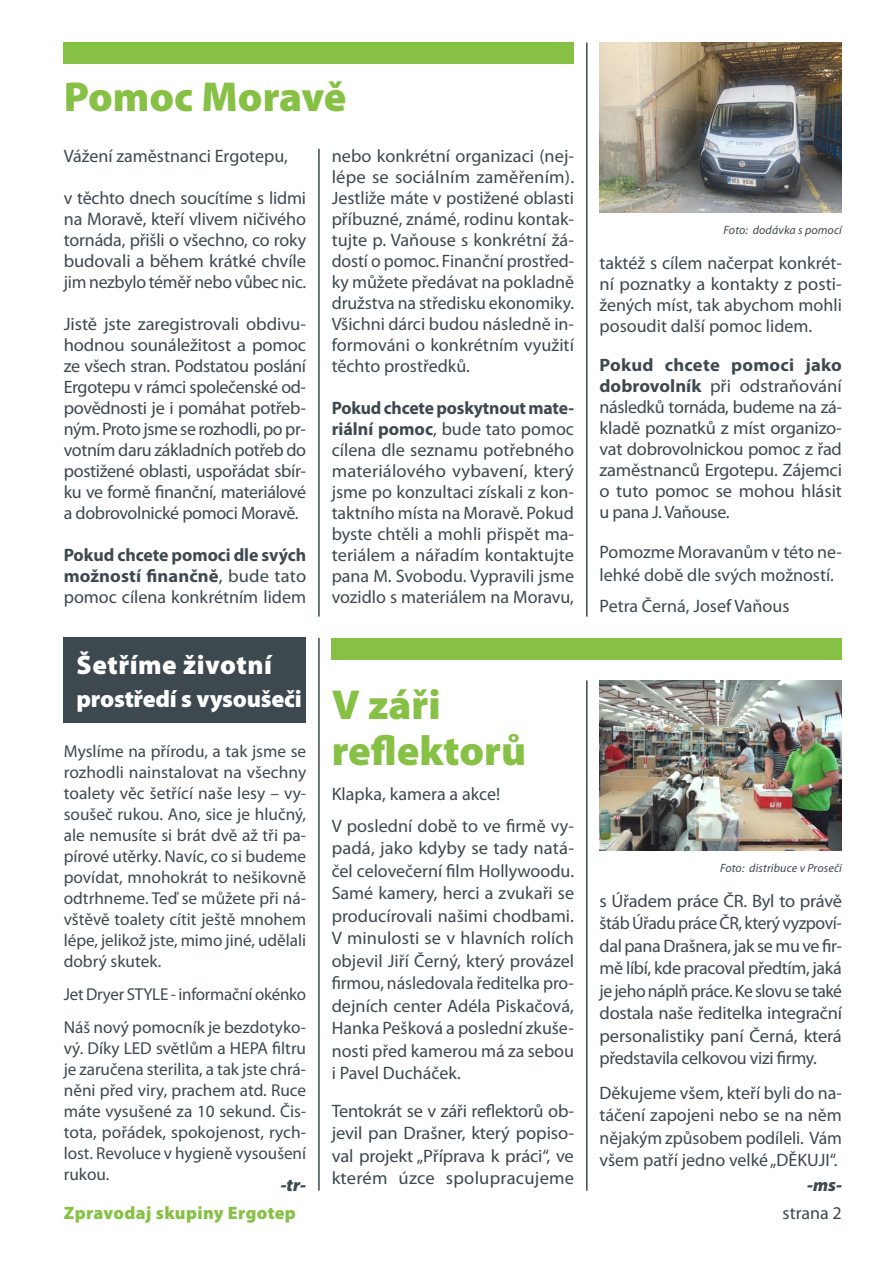
<style>
.page{position:relative;width:893px;height:1263px;background:#fff}
.page>*{position:absolute;margin:0;border:0;box-sizing:border-box;transform-origin:0 0}
.t1{font:900 42px "Myriad Pro";color:#86c145}
.t2{font:900 27px "Myriad Pro";letter-spacing:.02em;color:#fff}
.t3{font:900 24px "Myriad Pro";letter-spacing:-.01em;color:#fff}
.t4{font:18px/21px "Myriad Pro";letter-spacing:-.005em;color:#3d494f;text-align:justify}
.t5{font:700 18px/21px "Myriad Pro";letter-spacing:-.005em;color:#3d494f;text-align:justify}
.t6{font:900 18px "Myriad Pro";letter-spacing:.02em;color:#86c145}
.t7{font:italic 900 18px "Myriad Pro";color:#3d494f}
.t8{font:17.25px/21px "Myriad Pro";color:#3d494f;text-align:justify}
.t9{font:italic 12px "Myriad Pro";letter-spacing:.01em;color:#3d494f}
.s1{font-weight:400}
.s2{font-weight:700}
</style>
<div class="page">
<hr style="left:318px;top:638px;width:2px;height:553px;background:#3d494f">
<div style="left:64px;top:43px;width:510px;height:21px;background:#86c145"></div>
<hr style="left:318px;top:149px;width:2px;height:468px;background:#3d494f">
<img style="left:600px;top:43px;width:242px;height:170px">
<hr style="left:586px;top:43px;width:2px;height:574px;background:#3d494f">
<div style="left:64px;top:638px;width:242px;height:85px;background:#3d494f"></div>
<hr style="left:586px;top:680px;width:2px;height:511px;background:#3d494f">
<div style="left:332px;top:638px;width:510px;height:21px;background:#86c145"></div>
<img style="left:600px;top:680px;width:242px;height:170px">
<p class="t1" style="left:64px;top:73px;width:284px">Pomoc Moravě</p>
<p class="t4" style="left:64px;top:146px;width:226px">Vážení zaměstnanci Ergotepu,</p>
<p class="t4" style="left:64px;top:188px;width:244px">v těchto dnech soucítíme s lidmi na Moravě, kteří vlivem ničivého tornáda, přišli o všechno, co roky budovali a během krátké chvíle jim nezbylo téměř nebo vůbec nic.</p>
<p class="t4" style="left:64px;top:314px;width:244px">Jistě jste zaregistrovali obdivu&shy;hodnou sounáležitost a pomoc ze všech stran. Podstatou poslání Ergotepu v rámci společenské od&shy;povědnosti je i pomáhat potřeb&shy;ným. Proto jsme se rozhodli, po pr&shy;votním daru základních potřeb do postižené oblasti, uspořádat sbír&shy;ku ve formě finanční, materiálové a dobrovolnické pomoci Moravě.</p>
<p class="t5" style="left:64px;top:545px;width:244px">Pokud chcete pomoci dle svých možností finančně<span class="s1">, bude tato pomoc cílena konkrétním lidem</span></p>
<p class="t4" style="left:332px;top:146px;width:244px">nebo konkrétní organizaci (nej&shy;lépe se sociálním zaměřením).<br>Jestliže máte v postižené oblasti příbuzné, známé, rodinu kontak&shy;tujte p. Vaňouse s konkrétní žá&shy;dostí o pomoc. Finanční prostřed&shy;ky můžete předávat na pokladně družstva na středisku ekonomiky.<br>Všichni dárci budou následně in&shy;formováni o konkrétním využití těchto prostředků.</p>
<p class="t4" style="left:332px;top:398px;width:244px"><span class="s2">Pokud chcete poskytnout mate&shy;riální pomoc</span>, bude tato pomoc cílena dle seznamu potřebného materiálového vybavení, který jsme po konzultaci získali z kon&shy;taktního místa na Moravě. Pokud byste chtěli a mohli přispět ma&shy;teriálem a nářadím kontaktujte pana M. Svobodu. Vypravili jsme vozidlo s materiálem na Moravu,</p>
<p class="t9" style="left:724px;top:223px;width:120px">Foto: dodávka s pomocí</p>
<p class="t4" style="left:600px;top:252px;width:244px">taktéž s cílem načerpat konkrét&shy;ní poznatky a kontakty z posti&shy;žených míst, tak abychom mohli posoudit další pomoc lidem.</p>
<p class="t4" style="left:600px;top:354px;width:244px"><span class="s2">Pokud chcete pomoci jako dobrovolník</span> při odstraňování následků tornáda, budeme na zá&shy;kladě poznatků z míst organizo&shy;vat dobrovolnickou pomoc z řad zaměstnanců Ergotepu. Zájemci o tuto pomoc se mohou hlásit u pana J. Vaňouse.</p>
<p class="t4" style="left:600px;top:541px;width:244px;line-height:22.5px">Pomozme Moravanům v této ne&shy;lehké době dle svých možností.</p>
<p class="t4" style="left:600px;top:596px;width:191px">Petra Černá, Josef Vaňous</p>
<p class="t2" style="left:77px;top:650px;width:197px">Šetříme životní</p>
<p class="t3" style="left:77px;top:685px;width:227px">prostředí s vysoušeči</p>
<p class="t1" style="left:332px;top:681px;width:110px">V záři</p>
<p class="t1" style="left:332px;top:727px;width:196px">reflektorů</p>
<p class="t8" style="left:64px;top:741px;width:244px">Myslíme na přírodu, a tak jsme se rozhodli nainstalovat na všechny toalety věc šetřící naše lesy – vy&shy;soušeč rukou. Ano, sice je hlučný, ale nemusíte si brát dvě až tři pa&shy;pírové utěrky. Navíc, co si budeme povídat, mnohokrát to nešikovně odtrhneme. Teď se můžete při ná&shy;vštěvě toalety cítit ještě mnohem lépe, jelikož jste, mimo jiné, udělali dobrý skutek.</p>
<p class="t8" style="left:64px;top:984px;width:244px">Jet Dryer STYLE - informační okénko</p>
<p class="t8" style="left:64px;top:1017px;width:244px">Náš nový pomocník je bezdotyko&shy;vý. Díky LED světlům a HEPA filtru je zaručena sterilita, a tak jste chrá&shy;něni před viry, prachem atd. Ruce máte vysušené za 10 sekund. Čis&shy;tota, pořádek, spokojenost, rych&shy;lost. Revoluce v hygieně vysoušení rukou.</p>
<p class="t6" style="left:64px;top:1202px;width:234px">Zpravodaj skupiny Ergotep</p>
<p class="t4" style="left:783px;top:1202px;width:61px">strana 2</p>
<p class="t4" style="left:332px;top:784px;width:170px">Klapka, kamera a akce!</p>
<p class="t4" style="left:332px;top:815px;width:244px;line-height:22.5px">V poslední době to ve firmě vy&shy;padá, jako kdyby se tady natá&shy;čel celovečerní film Hollywoodu.<br>Samé kamery, herci a zvukaři se producírovali našimi chodbami.<br>V minulosti se v hlavních rolích objevil Jiří Černý, který provázel firmou, následovala ředitelka pro&shy;dejních center Adéla Piskačová, Hanka Pešková a poslední zkuše&shy;nosti před kamerou má za sebou i Pavel Ducháček.</p>
<p class="t4" style="left:332px;top:1100px;width:244px;line-height:22.5px">Tentokrát se v záři reflektorů ob&shy;jevil pan Drašner, který popiso&shy;val projekt „Příprava k práci“, ve kterém úzce spolupracujeme</p>
<p class="t9" style="left:720px;top:861px;width:123px">Foto: distribuce v Proseči</p>
<p class="t4" style="left:600px;top:889px;width:244px;line-height:22.5px">s Úřadem práce ČR. Byl to právě štáb Úřadu práce ČR, který vyzpoví&shy;dal pana Drašnera, jak se mu ve fir&shy;mě líbí, kde pracoval předtím, jaká je jeho náplň práce. Ke slovu se také dostala naše ředitelka integrační personalistiky paní Černá, která představila celkovou vizi firmy.</p>
<p class="t4" style="left:600px;top:1081px;width:244px;line-height:22.5px">Děkujeme všem, kteří byli do na&shy;táčení zapojeni nebo se na něm nějakým způsobem podíleli. Vám všem patří jedno velké „DĚKUJI“.</p>
<p class="t7" style="left:281px;top:1174px;width:27px">-tr-</p>
<p class="t7" style="left:807px;top:1174px;width:36px">-ms-</p>
</div>
